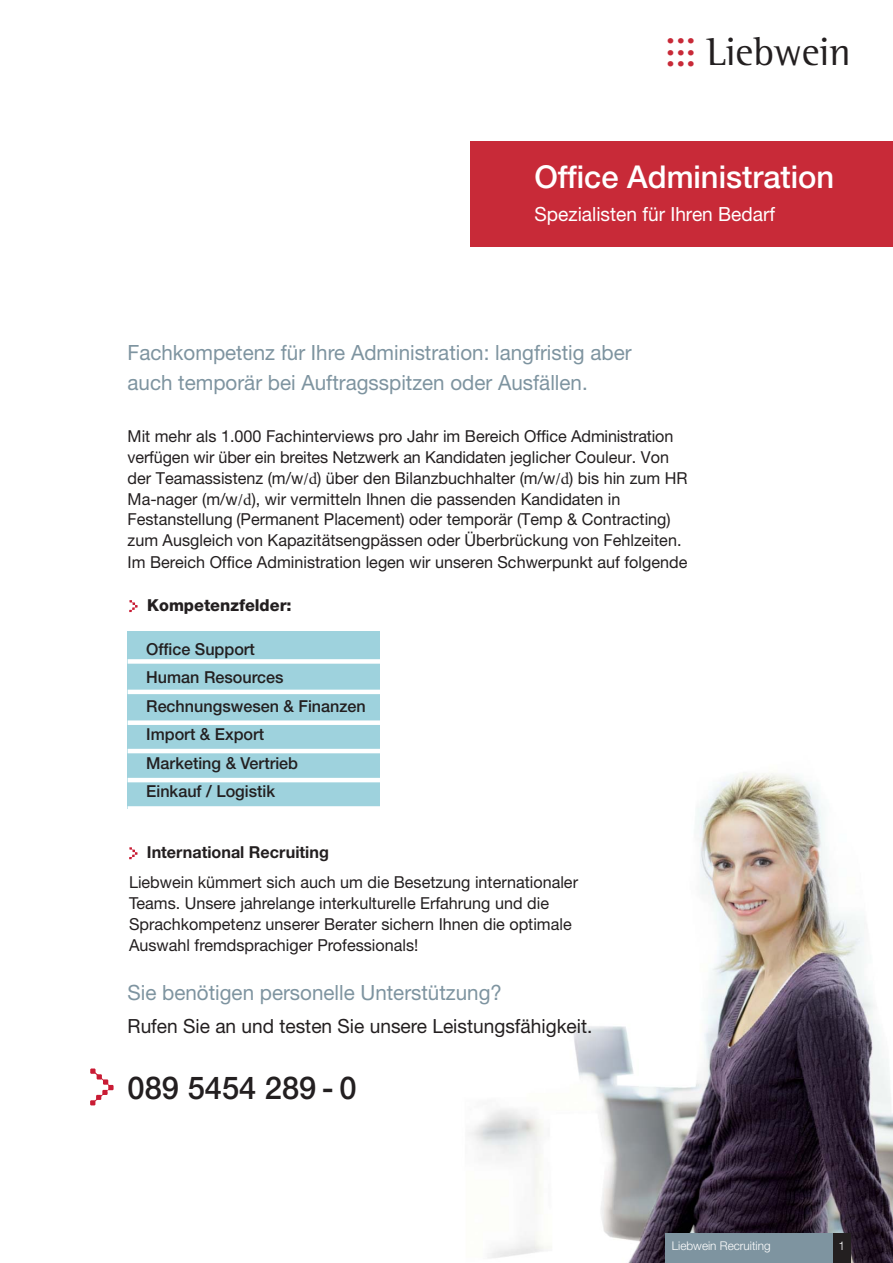
<style>
.page{position:relative;width:893px;height:1263px;background:#fff}
.page>*{position:absolute;margin:0;border:0;box-sizing:border-box;transform-origin:0 0}
.t1{font:42.6px "Rotis Semi Serif";color:#c82a38}
.t2{font:40.2px "Rotis Semi Serif";color:#231f20}
.t3{font:500 31.5px "Helvetica Neue";color:#fff}
.t4{font:500 31.5px "Helvetica Neue";color:#231f20}
.t5{font:21px/29.4px "Helvetica Neue";color:#7e94a0}
.t6{font:19.5px "Helvetica Neue";color:#231f20}
.t7{font:19.5px "Helvetica Neue";color:#fff}
.t8{font:16.5px/21px "Helvetica Neue";color:#231f20}
.t9{font:500 16.5px/28.5px "Helvetica Neue";color:#231f20}
.t10{font:700 16.5px "Helvetica Neue CE";color:#231f20}
.t11{font:800 16.5px "Helvetica Neue CE";color:#231f20}
.t12{font:300 12px "Helvetica Neue";color:#fff}
.s1{font-family:"Minion Pro"}
</style>
<div class="page">
<img style="left:469px;top:773px;width:423px;height:490px">
<div style="left:128px;top:631px;width:252px;height:178px;background:#9ed2dd"></div>
<div style="left:128px;top:659px;width:252px;height:5px;background:#fff"></div>
<hr style="left:128px;top:690px;width:252px;height:4px;background:#fff">
<div style="left:128px;top:720px;width:252px;height:5px;background:#fff"></div>
<hr style="left:128px;top:749px;width:252px;height:4px;background:#fff">
<hr style="left:128px;top:778px;width:252px;height:4px;background:#fff">
<div style="left:128px;top:806px;width:252px;height:5px;background:#fff"></div>
<div style="left:665px;top:1234px;width:185px;height:29px;background:#7e94a0"></div>
<div style="left:833px;top:1234px;width:17px;height:29px;background:#231f20"></div>
<svg style="left:129px;top:600px;width:9px;height:12px"></svg>
<img style="left:90px;top:1069px;width:24px;height:36px">
<div style="left:471px;top:141px;width:421px;height:106px;background:#c82a38"></div>
<svg style="left:129px;top:847px;width:8px;height:12px"></svg>
<h1 class="t1" style="left:665px;top:25px;width:32px">.........</h1>
<h2 class="t2" style="left:706px;top:37px;width:146px">Liebwein</h2>
<h3 class="t3" style="left:534px;top:165px;width:301px">Office Administration</h3>
<p class="t7" style="left:534px;top:207px;width:242px">Spezialisten für Ihren Bedarf</p>
<p class="t5" style="left:128px;top:340px;width:505px">Fachkompetenz für Ihre Administration: langfristig aber auch temporär bei Auftragsspitzen oder Ausfällen.</p>
<p class="t8" style="left:128px;top:427px;width:561px">Mit mehr als 1.000 Fachinterviews pro Jahr im Bereich Office Administration verfügen wir über ein breites Netzwerk an Kandidaten jeglicher Couleur. Von der Teamassistenz (m/w<span class="s1">/d</span>) über den Bilanzbuchhalter (m/w<span class="s1">/d</span>) bis hin zum HR Ma-nager (m/w<span class="s1">/d</span>), wir vermitteln Ihnen die passenden Kandidaten in Festanstellung (Permanent Placement) oder temporär (Temp &amp; Contracting) zum Ausgleich von Kapazitätsengpässen oder Überbrückung von Fehlzeiten.<br>Im Bereich Office Administration legen wir unseren Schwerpunkt auf folgende</p>
<p class="t11" style="left:147px;top:599px;width:146px">Kompetenzfelder:</p>
<p class="t9" style="left:146px;top:636px;width:221px">Office Support<br>Human Resources<br>Rechnungswesen &amp; Finanzen<br>Import &amp; Export<br>Marketing &amp; Vertrieb<br>Einkauf / Logistik</p>
<p class="t10" style="left:147px;top:846px;width:183px">International Recruiting</p>
<p class="t8" style="left:129px;top:874px;width:450px">Liebwein kümmert sich auch um die Besetzung internationaler Teams. Unsere jahrelange interkulturelle Erfahrung und die Sprachkompetenz unserer Berater sichern Ihnen die optimale Auswahl fremdsprachiger Professionals!</p>
<p class="t5" style="left:128px;top:980px;width:376px">Sie benötigen personelle Unterstützung?</p>
<p class="t6" style="left:128px;top:1020px;width:466px">Rufen Sie an und testen Sie unsere Leistungsfähigkeit.</p>
<h3 class="t4" style="left:128px;top:1077px;width:230px">089 5454 289 - 0</h3>
<p class="t12" style="left:672px;top:1241px;width:100px">Liebwein Recruiting</p>
<p class="t12" style="left:838px;top:1241px;width:8px">1</p>
</div>
